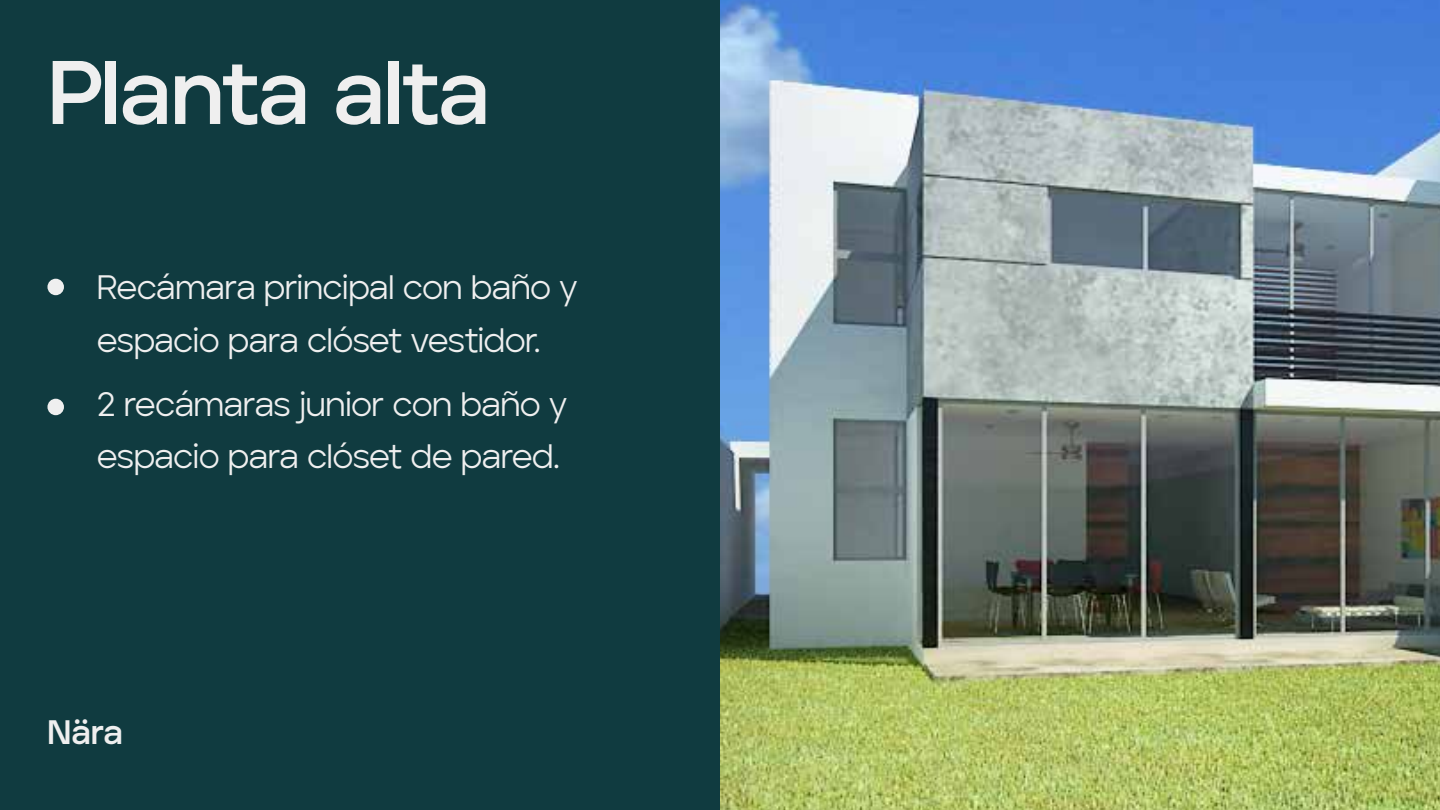
<style>
.page{position:relative;width:1440px;height:810px;background:#fff}
.page>*{position:absolute;margin:0;border:0;box-sizing:border-box;transform-origin:0 0}
.t1{font:700 90px "Aventa";letter-spacing:-.04em;color:#efefef}
.t2{font:33.75px/52.5px "Aventa";letter-spacing:-.025em;color:#efefef}
.t3{font:700 33.75px "Aventa";color:#efefef}
</style>
<div class="page">
<div style="left:0;top:0;width:720px;height:810px;background:#103b40"></div>
<div style="left:47px;top:279px;width:17px;height:16px;background:#efefef;border-radius:50%"></div>
<div style="left:47px;top:399px;width:17px;height:16px;background:#efefef;border-radius:50%"></div>
<img style="left:720px;top:0;width:720px;height:810px">
<h1 class="t1" style="left:47px;top:37px;width:444px">Planta alta</h1>
<p class="t2" style="left:97px;top:261px;width:482px">Recámara principal con baño y espacio para clóset vestidor.</p>
<p class="t2" style="left:97px;top:377px;width:472px">2 recámaras junior con baño y espacio para clóset de pared.</p>
<p class="t3" style="left:47px;top:712px;width:77px">Nära</p>
</div>
